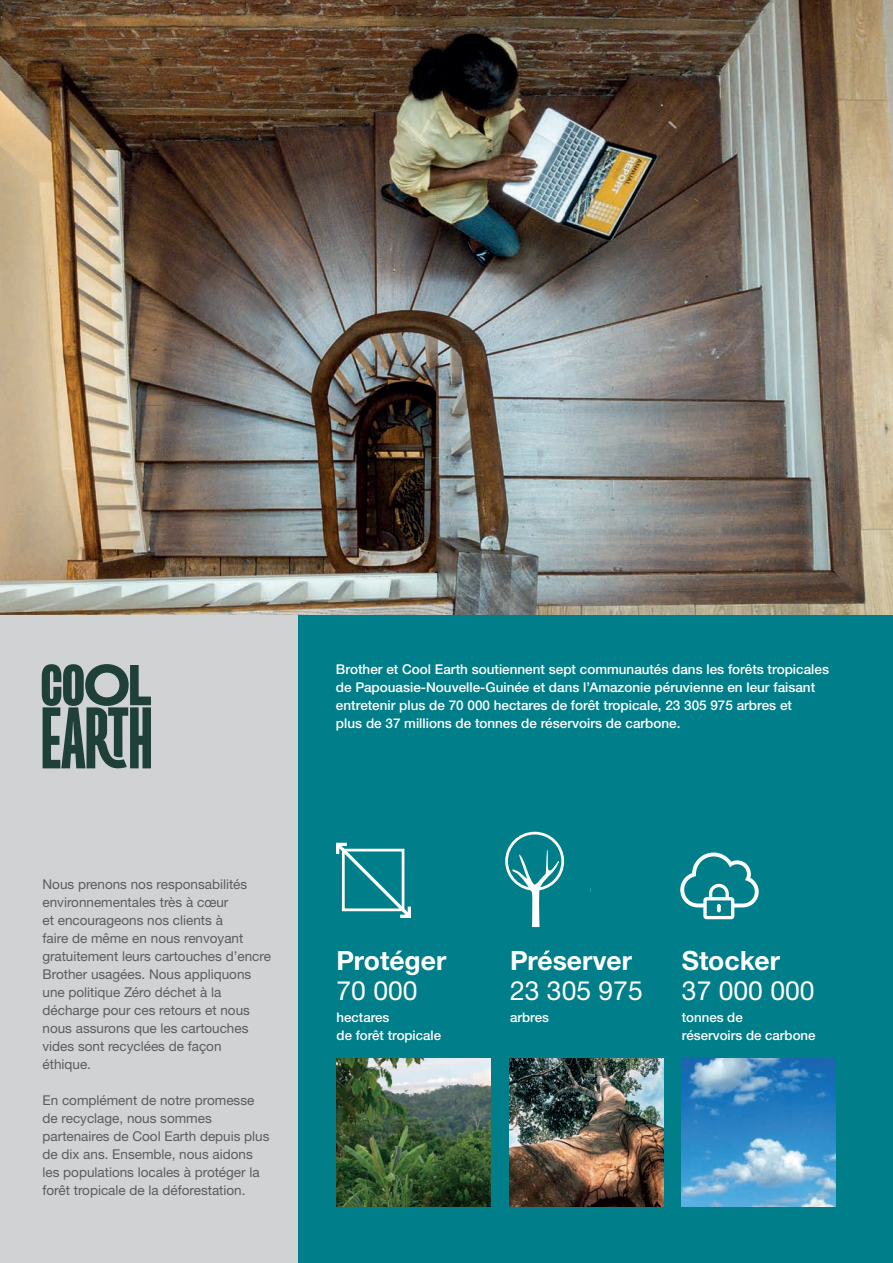
<style>
.page{position:relative;width:893px;height:1263px;background:#fff}
.page>*{position:absolute;margin:0;border:0;box-sizing:border-box;transform-origin:0 0}
.t1{font:700 26.55px "Helvetica Neue LTW1 G";color:#fff}
.t2{font:26.55px "Helvetica Neue LTW1 G";color:#fff}
.t3{font:13.5px/18px "Helvetica Neue LTW1 G";color:#5c5c5f}
.t4{font:500 13.5px/18px "Helvetica Neue LTW1 G";color:#fff}
.t5{font:500 13.2px/17.7px "Helvetica Neue LTW1 G";color:#fff}
</style>
<div class="page">
<img style="left:1px;top:0;width:892px;height:615px">
<div style="left:276px;top:615px;width:617px;height:648px;background:#007e89"></div>
<img style="left:337px;top:1058px;width:153px;height:148px">
<img style="left:509px;top:1058px;width:154px;height:148px">
<img style="left:681px;top:1058px;width:154px;height:148px">
<div style="left:0;top:615px;width:298px;height:648px;background:#d1d2d4"></div>
<svg style="left:42px;top:664px;width:109px;height:104px"></svg>
<svg style="left:336px;top:842px;width:75px;height:76px"></svg>
<div style="left:505px;top:832px;width:59px;height:59px;border:3px solid #fff;border-radius:50%"></div>
<svg style="left:510px;top:849px;width:52px;height:78px"></svg>
<svg style="left:680px;top:852px;width:79px;height:67px"></svg>
<img style="left:0;top:0;width:1px;height:615px">
<p class="t3" style="left:43px;top:875px;width:230px">Nous prenons nos responsabilités environnementales très à cœur<br>et encourageons nos clients à<br>faire de même en nous renvoyant gratuitement leurs cartouches d’encre<br>Brother usagées. Nous appliquons une politique Zéro déchet à la décharge pour ces retours et nous nous assurons que les cartouches vides sont recyclées de façon éthique.</p>
<p class="t3" style="left:43px;top:1091px;width:229px">En complément de notre promesse de recyclage, nous sommes partenaires de Cool Earth depuis plus de dix ans. Ensemble, nous aidons les populations locales à protéger la forêt tropicale de la déforestation.</p>
<p class="t4" style="left:336px;top:660px;width:494px">Brother et Cool Earth soutiennent sept communautés dans les forêts tropicales de Papouasie-Nouvelle-Guinée et dans l’Amazonie péruvienne en leur faisant entretenir plus de 70 000 hectares de forêt tropicale, 23 305 975 arbres et<br>plus de 37 millions de tonnes de réservoirs de carbone.</p>
<h1 class="t1" style="left:337px;top:944px;width:111px">Protéger</h1>
<h1 class="t2" style="left:337px;top:974px;width:83px">70 000</h1>
<p class="t5" style="left:337px;top:1008px;width:106px">hectares<br>de forêt tropicale</p>
<h1 class="t1" style="left:510px;top:944px;width:124px">Préserver</h1>
<h1 class="t1" style="left:682px;top:944px;width:100px">Stocker</h1>
<h1 class="t2" style="left:510px;top:974px;width:134px">23 305 975</h1>
<h1 class="t2" style="left:682px;top:974px;width:134px">37 000 000</h1>
<p class="t5" style="left:510px;top:1008px;width:40px">arbres</p>
<p class="t5" style="left:682px;top:1008px;width:135px">tonnes de<br>réservoirs de carbone</p>
</div>
